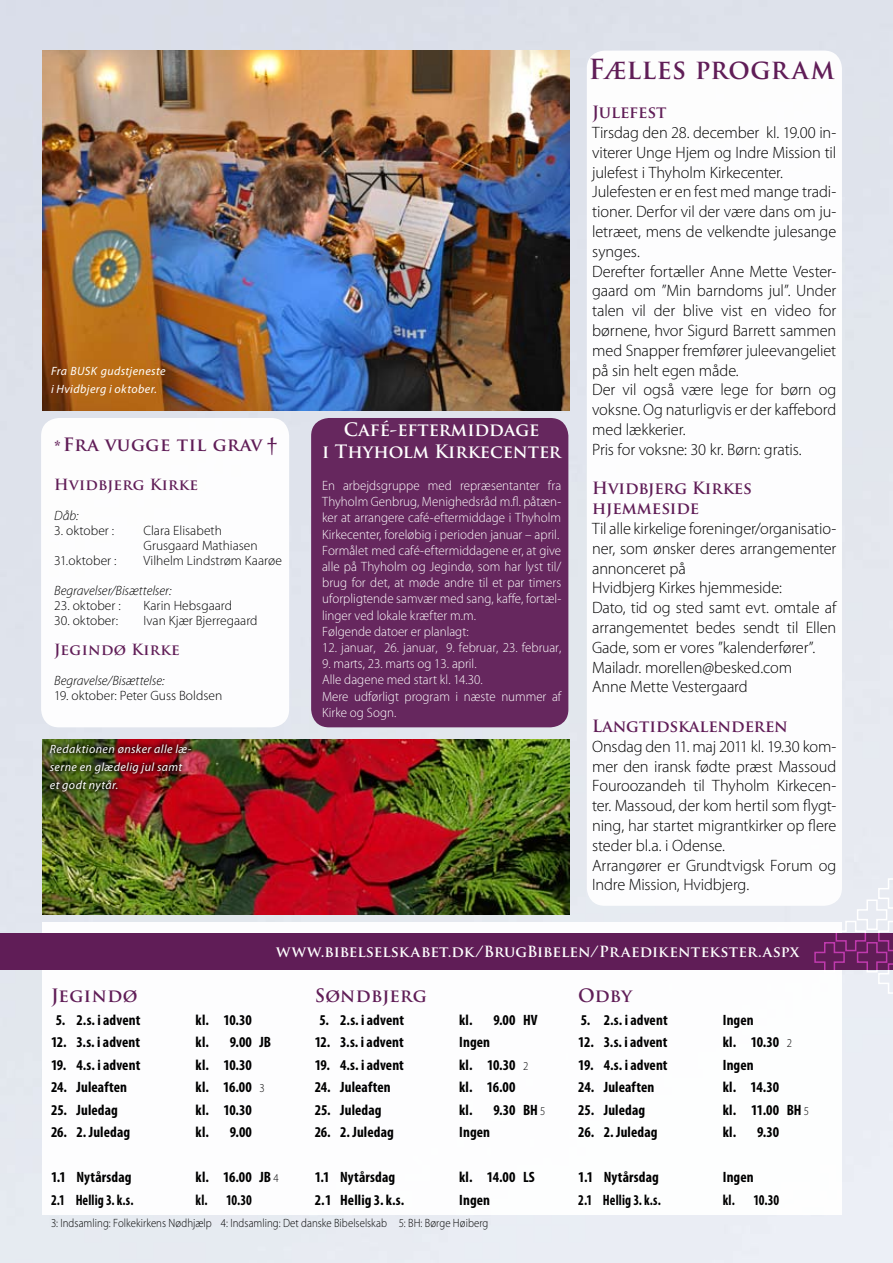
<style>
.page{position:relative;width:893px;height:1263px;background:#e2e6ed}
.page>*{position:absolute;margin:0;border:0;box-sizing:border-box;transform-origin:0 0}
.t1{font:700 27px "Trajan Pro";letter-spacing:.01em;color:#601d57;scale:.96 1}
.t2{font:700 18px "Trajan Pro";letter-spacing:.025em;color:#601d57}
.t3{font:700 18px/21.6px "Trajan Pro";color:#fff;text-align:center}
.t4{font:300 16.5px/19.8px "Myriad Pro";letter-spacing:-.01em;color:#000}
.t5{font:700 16.5px/19.8px "Trajan Pro";color:#601d57}
.t6{font:700 condensed 15px "Myriad Pro";letter-spacing:.005em;color:#000}
.t7{font:700 15px "Trajan Pro";color:#fff}
.t8{font:700 condensed 15px "Myriad Pro";letter-spacing:.005em;color:#000;scale:.9 1}
.t9{font:700 15px "Trajan Pro";letter-spacing:.025em;color:#601d57}
.t10{font:300 13.5px/16.2px "Myriad Pro";color:#fff;scale:.96 1}
.t11{font:300 13.5px/15px "Myriad Pro";color:#000}
.t12{font:italic 300 13.5px "Myriad Pro";color:#000}
.t13{font:italic 12px/18px "Myriad Pro";letter-spacing:.035em;color:#fff}
.t14{font:300 12px "Myriad Pro";letter-spacing:.005em;color:#000;scale:.9 1}
.s1{font-weight:300;font-stretch:normal;font-size:12px}
</style>
<div class="page">
<div style="left:41px;top:418px;width:248px;height:309px;background:#fff;border-radius:18px"></div>
<div style="left:43px;top:922px;width:799px;height:292px;background:#fff"></div>
<div style="left:0;top:933px;width:893px;height:36px;background:#601d57"></div>
<svg style="left:814px;top:877px;width:79px;height:117px"></svg>
<div style="left:587px;top:51px;width:255px;height:855px;background:#fff;border-radius:18px"></div>
<div style="left:311px;top:418px;width:257px;height:309px;background:#66275e;border-radius:18px"></div>
<img style="left:43px;top:50px;width:527px;height:361px">
<img style="left:43px;top:739px;width:527px;height:176px">
<div style="left:43px;top:737px;width:155px;height:61px;background:#000;opacity:.75"></div>
<p class="t13" style="left:51px;top:361px;width:116px">Fra BUSK gudstjeneste i Hvidbjerg i oktober.</p>
<p class="t2" style="left:54px;top:433px;width:225px">*Fra vugge til grav †</p>
<p class="t9" style="left:54px;top:475px;width:146px">Hvidbjerg Kirke</p>
<p class="t12" style="left:54px;top:507px;width:26px">Dåb:</p>
<p class="t11" style="left:54px;top:522px;width:61px">3. oktober :</p>
<p class="t11" style="left:144px;top:522px;width:116px">Clara Elisabeth<br>Grusgaard Mathiasen</p>
<p class="t11" style="left:54px;top:552px;width:64px">31.oktober :</p>
<p class="t11" style="left:144px;top:552px;width:140px">Vilhelm Lindstrøm Kaarøe</p>
<p class="t12" style="left:54px;top:582px;width:119px">Begravelser/Bisættelser:</p>
<p class="t11" style="left:54px;top:597px;width:68px">23. oktober :</p>
<p class="t11" style="left:144px;top:597px;width:90px">Karin Hebsgaard</p>
<p class="t11" style="left:54px;top:612px;width:65px">30. oktober:</p>
<p class="t11" style="left:144px;top:612px;width:116px">Ivan Kjær Bjerregaard</p>
<p class="t9" style="left:54px;top:640px;width:127px">Jegindø Kirke</p>
<p class="t12" style="left:54px;top:672px;width:112px">Begravelse/Bisættelse:</p>
<p class="t11" style="left:54px;top:687px;width:170px">19. oktober: Peter Guss Boldsen</p>
<p class="t13" style="left:50px;top:739px;width:143px">Redaktionen ønsker alle læ&shy;serne en glædelig jul samt et godt nytår.</p>
<p class="t3" style="left:322px;top:419px;width:240px">Café-eftermiddage<br>i Thyholm Kirkecenter</p>
<p class="t10" style="left:322px;top:477px;width:251px">En arbejdsgruppe med repræsentanter fra Thyholm Genbrug, Menighedsråd m.fl. påtæn&shy;ker at arrangere café-eftermiddage i Thyholm Kirkecenter, foreløbig i perioden januar – april.<br>Formålet med café-eftermiddagene er, at give alle på Thyholm og Jegindø, som har lyst til/ brug for det, at møde andre til et par timers uforpligtende samvær med sang, kaffe, fortæl&shy;linger ved lokale kræfter m.m.<br>Følgende datoer er planlagt:</p>
<p class="t10" style="left:322px;top:639px;width:251px">12. januar, 26. januar, 9. februar, 23. februar,</p>
<p class="t10" style="left:322px;top:655px;width:251px">9. marts, 23. marts og 13. april.<br>Alle dagene med start kl. 14.30.<br>Mere udførligt program i næste nummer af<br>Kirke og Sogn.</p>
<h1 class="t1" style="left:589px;top:53px;width:258px">Fælles program</h1>
<p class="t5" style="left:592px;top:102px;width:76px">Julefest</p>
<p class="t4" style="left:592px;top:122px;width:246px">Tirsdag den 28. december kl. 19.00 in&shy;viterer Unge Hjem og Indre Mission til julefest i Thyholm Kirkecenter.<br>Julefesten er en fest med mange tradi&shy;tioner. Derfor vil der være dans om ju&shy;letræet, mens de velkendte julesange synges.<br>Derefter fortæller Anne Mette Vester&shy;gaard om ”Min barndoms jul”. Under talen vil der blive vist en video for børnene, hvor Sigurd Barrett sammen med Snapper fremfører juleevangeliet på sin helt egen måde.<br>Der vil også være lege for børn og voksne. Og naturligvis er der kaffebord med lækkerier.<br>Pris for voksne: 30 kr. Børn: gratis.</p>
<p class="t5" style="left:592px;top:479px;width:161px">Hvidbjerg Kirkes hjemmeside</p>
<p class="t4" style="left:592px;top:518px;width:246px">Til alle kirkelige foreninger/organisatio&shy;ner, som ønsker deres arrangementer annonceret på<br>Hvidbjerg Kirkes hjemmeside:<br>Dato, tid og sted samt evt. omtale af arrangementet bedes sendt til Ellen<br>Gade, som er vores ”kalenderfører”.<br>Mailadr. morellen@besked.com<br>Anne Mette Vestergaard</p>
<p class="t5" style="left:592px;top:716px;width:197px">Langtidskalenderen</p>
<p class="t4" style="left:592px;top:736px;width:246px">Onsdag den 11. maj 2011 kl. 19.30 kom&shy;mer den iransk fødte præst Massoud Fouroozandeh til Thyholm Kirkecen&shy;ter. Massoud, der kom hertil som flygt&shy;ning, har startet migrantkirker op flere steder bl.a. i Odense.<br>Arrangører er Grundtvigsk Forum og Indre Mission, Hvidbjerg.</p>
<p class="t7" style="left:276px;top:942px;width:525px">www.bibelselskabet.dk/BrugBibelen/Praedikentekster.aspx</p>
<p class="t2" style="left:315px;top:984px;width:114px">Søndbjerg</p>
<p class="t6" style="left:319px;top:1010px;width:86px">5. 2.s. i advent</p>
<p class="t6" style="left:459px;top:1010px;width:80px">kl. 9.00 HV</p>
<p class="t6" style="left:315px;top:1033px;width:91px">12. 3.s. i advent</p>
<p class="t6" style="left:459px;top:1033px;width:32px">Ingen</p>
<p class="t6" style="left:315px;top:1055px;width:91px">19. 4.s. i advent</p>
<p class="t6" style="left:459px;top:1055px;width:71px">kl. 10.30 <span class="s1">2</span></p>
<p class="t6" style="left:315px;top:1078px;width:78px">24. Juleaften</p>
<p class="t6" style="left:459px;top:1078px;width:58px">kl. 16.00</p>
<p class="t6" style="left:315px;top:1100px;width:68px">25. Juledag</p>
<p class="t6" style="left:459px;top:1100px;width:88px">kl. 9.30 BH <span class="s1">5</span></p>
<p class="t6" style="left:315px;top:1123px;width:81px">26. 2. Juledag</p>
<p class="t6" style="left:459px;top:1123px;width:32px">Ingen</p>
<p class="t6" style="left:315px;top:1168px;width:82px">1.1 Nytårsdag</p>
<p class="t6" style="left:459px;top:1168px;width:77px">kl. 14.00 LS</p>
<p class="t6" style="left:315px;top:1190px;width:91px">2.1 Hellig 3. k.s.</p>
<p class="t6" style="left:459px;top:1190px;width:32px">Ingen</p>
<p class="t2" style="left:51px;top:984px;width:88px">Jegindø</p>
<p class="t6" style="left:56px;top:1010px;width:86px">5. 2.s. i advent</p>
<p class="t6" style="left:196px;top:1010px;width:58px">kl. 10.30</p>
<p class="t6" style="left:51px;top:1033px;width:91px">12. 3.s. i advent</p>
<p class="t6" style="left:196px;top:1033px;width:77px">kl. 9.00 JB</p>
<p class="t6" style="left:51px;top:1055px;width:91px">19. 4.s. i advent</p>
<p class="t6" style="left:196px;top:1055px;width:58px">kl. 10.30</p>
<p class="t6" style="left:51px;top:1078px;width:78px">24. Juleaften</p>
<p class="t6" style="left:196px;top:1078px;width:71px">kl. 16.00 <span class="s1">3</span></p>
<p class="t6" style="left:51px;top:1100px;width:68px">25. Juledag</p>
<p class="t6" style="left:196px;top:1100px;width:58px">kl. 10.30</p>
<p class="t6" style="left:51px;top:1123px;width:81px">26. 2. Juledag</p>
<p class="t6" style="left:196px;top:1123px;width:58px">kl. 9.00</p>
<p class="t6" style="left:51px;top:1168px;width:82px">1.1 Nytårsdag</p>
<p class="t6" style="left:196px;top:1168px;width:85px">kl. 16.00 JB <span class="s1">4</span></p>
<p class="t8" style="left:51px;top:1190px;width:93px">2.1 Hellig 3. k.s.</p>
<p class="t8" style="left:196px;top:1190px;width:64px">kl. 10.30</p>
<p class="t14" style="left:51px;top:1216px;width:180px">3: Indsamling: Folkekirkens Nødhjælp</p>
<p class="t14" style="left:221px;top:1215px;width:299px">4: Indsamling: Det danske Bibelselskab 5: BH: Børge Høiberg</p>
<p class="t2" style="left:578px;top:984px;width:55px">Odby</p>
<p class="t6" style="left:581px;top:1010px;width:88px">5. 2.s. i advent</p>
<p class="t6" style="left:723px;top:1010px;width:32px">Ingen</p>
<p class="t6" style="left:578px;top:1033px;width:91px">12. 3.s. i advent</p>
<p class="t6" style="left:723px;top:1033px;width:71px">kl. 10.30 <span class="s1">2</span></p>
<p class="t6" style="left:578px;top:1055px;width:91px">19. 4.s. i advent</p>
<p class="t6" style="left:723px;top:1055px;width:32px">Ingen</p>
<p class="t6" style="left:578px;top:1078px;width:78px">24. Juleaften</p>
<p class="t6" style="left:723px;top:1078px;width:58px">kl. 14.30</p>
<p class="t6" style="left:578px;top:1100px;width:68px">25. Juledag</p>
<p class="t6" style="left:723px;top:1100px;width:88px">kl. 11.00 BH <span class="s1">5</span></p>
<p class="t6" style="left:578px;top:1123px;width:81px">26. 2. Juledag</p>
<p class="t6" style="left:723px;top:1123px;width:58px">kl. 9.30</p>
<p class="t6" style="left:578px;top:1168px;width:82px">1.1 Nytårsdag</p>
<p class="t6" style="left:723px;top:1168px;width:32px">Ingen</p>
<p class="t8" style="left:578px;top:1190px;width:93px">2.1 Hellig 3. k.s.</p>
<p class="t8" style="left:723px;top:1190px;width:64px">kl. 10.30</p>
</div>
